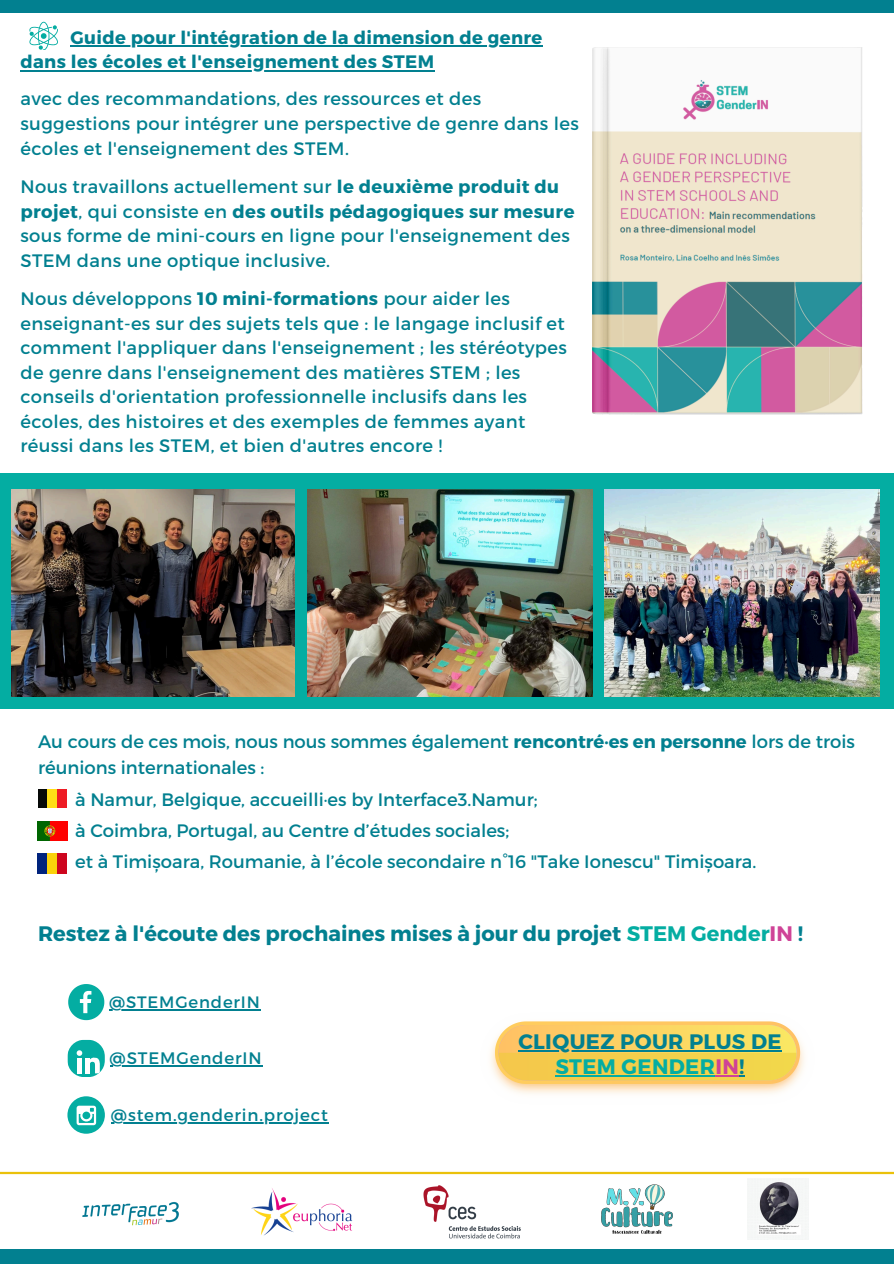
<style>
.page{position:relative;width:894px;height:1264px;background:#fff}
.page>*{position:absolute;margin:0;border:0;box-sizing:border-box;transform-origin:0 0}
.t1{font:700 21px "Montserrat";color:#028090}
.t2{font:700 21px "Montserrat";letter-spacing:.02em;color:#028090}
.t3{font:700 21px "Montserrat";letter-spacing:.02em;color:#04ada2}
.t4{font:18px/24.5px "Montserrat";letter-spacing:.02em;color:#028090}
.t5{font:18px/26.7px "Montserrat";color:#028090}
.t6{font:700 18px "Montserrat";letter-spacing:.02em;color:#028090}
.t7{font:16.65px "Montserrat";letter-spacing:.05em;color:#028090}
.t8{font:16.5px "Montserrat";letter-spacing:.05em;color:#028090}
.s1{font-weight:700}
.s2{color:#04ada2}
.s3{color:#cf4397}
.s4{color:#028090}
</style>
<div class="page">
<div style="left:0;top:0;width:893px;height:12px;background:#028090"></div>
<div style="left:0;top:1249px;width:893px;height:14px;background:#028090"></div>
<hr style="left:0;top:1171px;width:893px;height:3px;background:#eac10b">
<img style="left:82px;top:1202px;width:97px;height:24px">
<img style="left:423px;top:1185px;width:98px;height:54px">
<img style="left:601px;top:1184px;width:72px;height:50px">
<img style="left:747px;top:1178px;width:61px;height:61px">
<img style="left:251px;top:1188px;width:102px;height:48px">
<hr style="left:70px;top:45px;width:472px;height:2px;background:#028090">
<hr style="left:20px;top:70px;width:414px;height:1px;background:#028090">
<img style="left:592px;top:48px;width:270px;height:366px">
<svg style="left:29px;top:22px;width:29px;height:28px"></svg>
<div style="left:38px;top:789px;width:9px;height:18px;background:#070908"></div>
<div style="left:57px;top:789px;width:10px;height:18px;background:#ee1b24"></div>
<div style="left:47px;top:789px;width:10px;height:18px;background:#ffde16"></div>
<img style="left:37px;top:821px;width:30px;height:19px">
<img style="left:38px;top:853px;width:29px;height:20px">
<img style="left:490px;top:1041px;width:315px;height:53px">
<div style="left:0;top:473px;width:893px;height:235px;background:#04ada2"></div>
<img style="left:12px;top:489px;width:282px;height:207px">
<img style="left:307px;top:489px;width:285px;height:207px">
<img style="left:604px;top:489px;width:275px;height:207px">
<svg style="left:495px;top:1021px;width:304px;height:62px;background:#edcf62"></svg>
<svg style="left:68px;top:984px;width:36px;height:36px"></svg>
<div style="left:67px;top:1096px;width:38px;height:37px;background:#04ada2;border-radius:50%"></div>
<svg style="left:77px;top:1105px;width:19px;height:20px"></svg>
<svg style="left:67px;top:1039px;width:38px;height:37px"></svg>
<svg style="left:77px;top:1050px;width:23px;height:23px"></svg>
<hr style="left:109px;top:1009px;width:151px;height:1px;background:#028090">
<hr style="left:111px;top:1121px;width:217px;height:2px;background:#028090">
<hr style="left:110px;top:1065px;width:152px;height:1px;background:#028090">
<h3 class="t6" style="left:70px;top:26px;width:473px">Guide pour l'intégration de la dimension de genre</h3>
<p class="t4" style="left:20px;top:43px;width:462px;line-height:36.8px"><span class="s1">dans les écoles et l'enseignement des STEM<br></span>avec des recommandations, des ressources et des</p>
<p class="t4" style="left:20px;top:110px;width:559px">suggestions pour intégrer une perspective de genre dans les</p>
<p class="t4" style="left:20px;top:135px;width:330px">écoles et l'enseignement des STEM.</p>
<p class="t4" style="left:20px;top:174px;width:555px">Nous travaillons actuellement sur <span class="s1">le deuxième produit du projet</span>, qui consiste en <span class="s1">des outils pédagogiques sur mesure </span>sous forme de mini-cours en ligne pour l'enseignement des STEM dans une optique inclusive.</p>
<p class="t4" style="left:20px;top:286px;width:548px">Nous développons <span class="s1">10 mini-formations</span> pour aider les enseignant-es sur des sujets tels que : le langage inclusif et comment l'appliquer dans l'enseignement ; les stéréotypes de genre dans l'enseignement des matières STEM ; les conseils d'orientation professionnelle inclusifs dans les écoles, des histoires et des exemples de femmes ayant réussi dans les STEM, et bien d'autres encore !</p>
<p class="t5" style="left:38px;top:727px;width:818px">Au cours de ces mois, nous nous sommes également <span class="s1">rencontré·es en personne</span> lors de trois réunions internationales :</p>
<p class="t5" style="left:75px;top:785px;width:464px">à Namur, Belgique, accueilli·es by Interface3.Namur;</p>
<p class="t5" style="left:75px;top:816px;width:435px">à Coimbra, Portugal, au Centre d’études sociales;</p>
<p class="t5" style="left:75px;top:847px;width:682px">et à Timișoara, Roumanie, à l’école secondaire n°16 "Take Ionescu" Timișoara.</p>
<p class="t1" style="left:38px;top:919px;width:766px">Restez à l'écoute des prochaines mises à jour du projet <span class="s2">STEM Gender</span><span class="s3">IN</span> !</p>
<h2 class="t8" style="left:109px;top:991px;width:152px">@STEMGenderIN</h2>
<p class="t7" style="left:110px;top:1047px;width:153px">@STEMGenderIN</p>
<p class="t7" style="left:111px;top:1103px;width:218px">@stem.genderin.project</p>
<p class="t2" style="left:518px;top:1028px;width:265px">CLIQUEZ POUR PLUS DE</p>
<p class="t3" style="left:555px;top:1052px;width:190px">STEM GENDER<span class="s3">IN</span><span class="s4">!</span></p>
</div>
